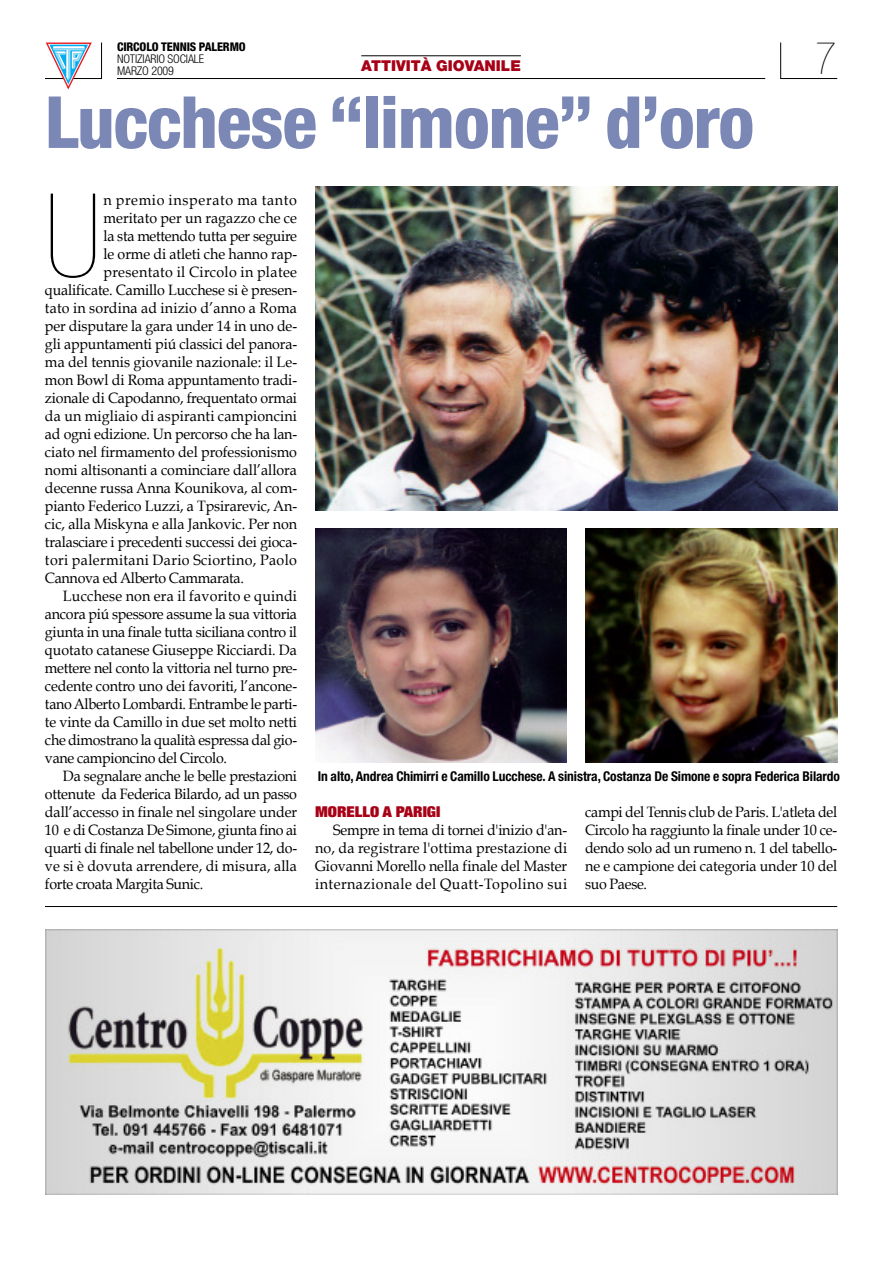
<style>
.page{position:relative;width:893px;height:1263px;background:#fff}
.page>*{position:absolute;margin:0;border:0;box-sizing:border-box;transform-origin:0 0}
.t1{font:900 condensed 116.1px "Helvetica Neue";color:#000}
.t2{font:800 condensed 72px "Helvetica Neue";letter-spacing:-.015em;color:#7b88b6}
.t3{font:900 condensed 45px "Helvetica Neue";color:#000}
.t4{font:15px/18px "Book Antiqua";letter-spacing:-.01em;color:#000;text-align:justify;scale:.95 1}
.t5{font:15px "Book Antiqua";letter-spacing:.01em;color:#000;scale:.95 1}
.t6{font:15px "Book Antiqua";letter-spacing:.025em;color:#000;scale:.95 1}
.t7{font:15px "Book Antiqua";letter-spacing:.015em;color:#000;scale:.95 1}
.t8{font:15px "Book Antiqua";letter-spacing:.05em;color:#000;scale:.95 1}
.t9{font:900 15px "Helvetica Neue";color:#a80016}
.t10{font:900 expanded 15px "Helvetica Neue";color:#a80016;scale:1.1 1}
.t11{font:700 condensed 13.5px "Helvetica Neue";letter-spacing:-.005em;color:#000}
.t12{font:300 condensed 12px/12px "Helvetica Neue";letter-spacing:-.01em;color:#000}
.t13{font:800 condensed 12px "Helvetica Neue";letter-spacing:-.01em;color:#000}
</style>
<div class="page">
<svg style="left:780px;top:42px;width:58px;height:37px"></svg>
<svg style="left:45px;top:42px;width:57px;height:47px"></svg>
<hr style="left:117px;top:78px;width:648px;height:1px;background:#000">
<hr style="left:361px;top:55px;width:160px;height:1px;background:#000">
<img style="left:315px;top:187px;width:522px;height:324px">
<img style="left:315px;top:529px;width:251px;height:234px">
<img style="left:585px;top:529px;width:252px;height:234px">
<img style="left:45px;top:929px;width:792px;height:266px">
<hr style="left:45px;top:906px;width:792px;height:1px;background:#000">
<p class="t13" style="left:117px;top:43px;width:130px">CIRCOLO TENNIS PALERMO</p>
<p class="t12" style="left:117px;top:54px;width:89px">NOTIZIARIO SOCIALE<br>MARZO 2009</p>
<p class="t9" style="left:361px;top:61px;width:161px">ATTIVITÀ GIOVANILE</p>
<h2 class="t2" style="left:45px;top:97px;width:711px">Lucchese “limone” d’oro</h2>
<h3 class="t3" style="left:815px;top:42px;width:23px">7</h3>
<h1 class="t1" style="left:45px;top:194px;width:57px">U</h1>
<p class="t8" style="left:103px;top:191px;width:205px">n premio insperato ma tanto</p>
<p class="t4" style="left:103px;top:209px;width:205px">meritato per un ragazzo che ce</p>
<p class="t4" style="left:103px;top:227px;width:205px">la sta mettendo tutta per seguire</p>
<p class="t4" style="left:103px;top:245px;width:205px">le orme di atleti che hanno rap-</p>
<p class="t6" style="left:103px;top:263px;width:205px">presentato il Circolo in platee</p>
<p class="t4" style="left:45px;top:281px;width:267px">qualificate. Camillo Lucchese si è presen-</p>
<p class="t5" style="left:45px;top:299px;width:267px">tato in sordina ad inizio d’anno a Roma</p>
<p class="t4" style="left:45px;top:317px;width:267px">per disputare la gara under 14 in uno de-</p>
<p class="t4" style="left:45px;top:335px;width:267px">gli appuntamenti piú classici del panora-</p>
<p class="t4" style="left:45px;top:353px;width:267px">ma del tennis giovanile nazionale: il Le-</p>
<p class="t4" style="left:45px;top:371px;width:267px">mon Bowl di Roma appuntamento tradi-</p>
<p class="t4" style="left:45px;top:389px;width:267px">zionale di Capodanno, frequentato ormai</p>
<p class="t5" style="left:45px;top:407px;width:267px">da un migliaio di aspiranti campioncini</p>
<p class="t4" style="left:45px;top:425px;width:267px">ad ogni edizione. Un percorso che ha lan-</p>
<p class="t4" style="left:45px;top:443px;width:267px">ciato nel firmamento del professionismo</p>
<p class="t4" style="left:45px;top:461px;width:267px">nomi altisonanti a cominciare dall’allora</p>
<p class="t4" style="left:45px;top:479px;width:267px">decenne russa Anna Kounikova, al com-</p>
<p class="t4" style="left:45px;top:497px;width:267px">pianto Federico Luzzi, a Tpsirarevic, An-</p>
<p class="t4" style="left:45px;top:515px;width:267px">cic, alla Miskyna e alla Jankovic. Per non</p>
<p class="t4" style="left:45px;top:533px;width:267px">tralasciare i precedenti successi dei gioca-</p>
<p class="t6" style="left:45px;top:551px;width:267px">tori palermitani Dario Sciortino, Paolo</p>
<p class="t4" style="left:45px;top:569px;width:211px">Cannova ed Alberto Cammarata.</p>
<p class="t7" style="left:63px;top:587px;width:248px">Lucchese non era il favorito e quindi</p>
<p class="t4" style="left:45px;top:605px;width:267px">ancora piú spessore assume la sua vittoria</p>
<p class="t4" style="left:45px;top:623px;width:267px">giunta in una finale tutta siciliana contro il</p>
<p class="t4" style="left:45px;top:641px;width:267px">quotato catanese Giuseppe Ricciardi. Da</p>
<p class="t4" style="left:45px;top:659px;width:267px">mettere nel conto la vittoria nel turno pre-</p>
<p class="t4" style="left:45px;top:677px;width:267px">cedente contro uno dei favoriti, l’ancone-</p>
<p class="t4" style="left:45px;top:695px;width:267px">tanoAlberto Lombardi. Entrambe le parti-</p>
<p class="t4" style="left:45px;top:713px;width:267px">te vinte da Camillo in due set molto netti</p>
<p class="t4" style="left:45px;top:731px;width:267px">che dimostrano la qualità espressa dal gio-</p>
<p class="t4" style="left:45px;top:749px;width:193px">vane campioncino del Circolo.</p>
<p class="t4" style="left:63px;top:767px;width:248px">Da segnalare anche le belle prestazioni</p>
<p class="t4" style="left:45px;top:785px;width:267px">ottenute da Federica Bilardo, ad un passo</p>
<p class="t4" style="left:45px;top:803px;width:267px">dall’accesso in finale nel singolare under</p>
<p class="t4" style="left:45px;top:821px;width:267px">10 e di Costanza De Simone, giunta fino ai</p>
<p class="t4" style="left:45px;top:839px;width:267px">quarti di finale nel tabellone under 12, do-</p>
<p class="t5" style="left:45px;top:857px;width:267px">ve si è dovuta arrendere, di misura, alla</p>
<p class="t4" style="left:45px;top:875px;width:168px">forte croata Margita Sunic.</p>
<p class="t11" style="left:318px;top:771px;width:524px">In alto, Andrea Chimirri e Camillo Lucchese. A sinistra, Costanza De Simone e sopra Federica Bilardo</p>
<p class="t10" style="left:315px;top:806px;width:115px">MORELLO A PARIGI</p>
<p class="t4" style="left:315px;top:821px;width:267px;text-indent:18px">Sempre in tema di tornei d'inizio d'an&shy;no, da registrare l'ottima prestazione di Giovanni Morello nella finale del Master internazionale del Quatt-Topolino sui</p>
<p class="t4" style="left:585px;top:803px;width:267px">campi del Tennis club de Paris. L'atleta del Circolo ha raggiunto la finale under 10 ce&shy;dendo solo ad un rumeno n. 1 del tabello&shy;ne e campione dei categoria under 10 del suo Paese.</p>
</div>
